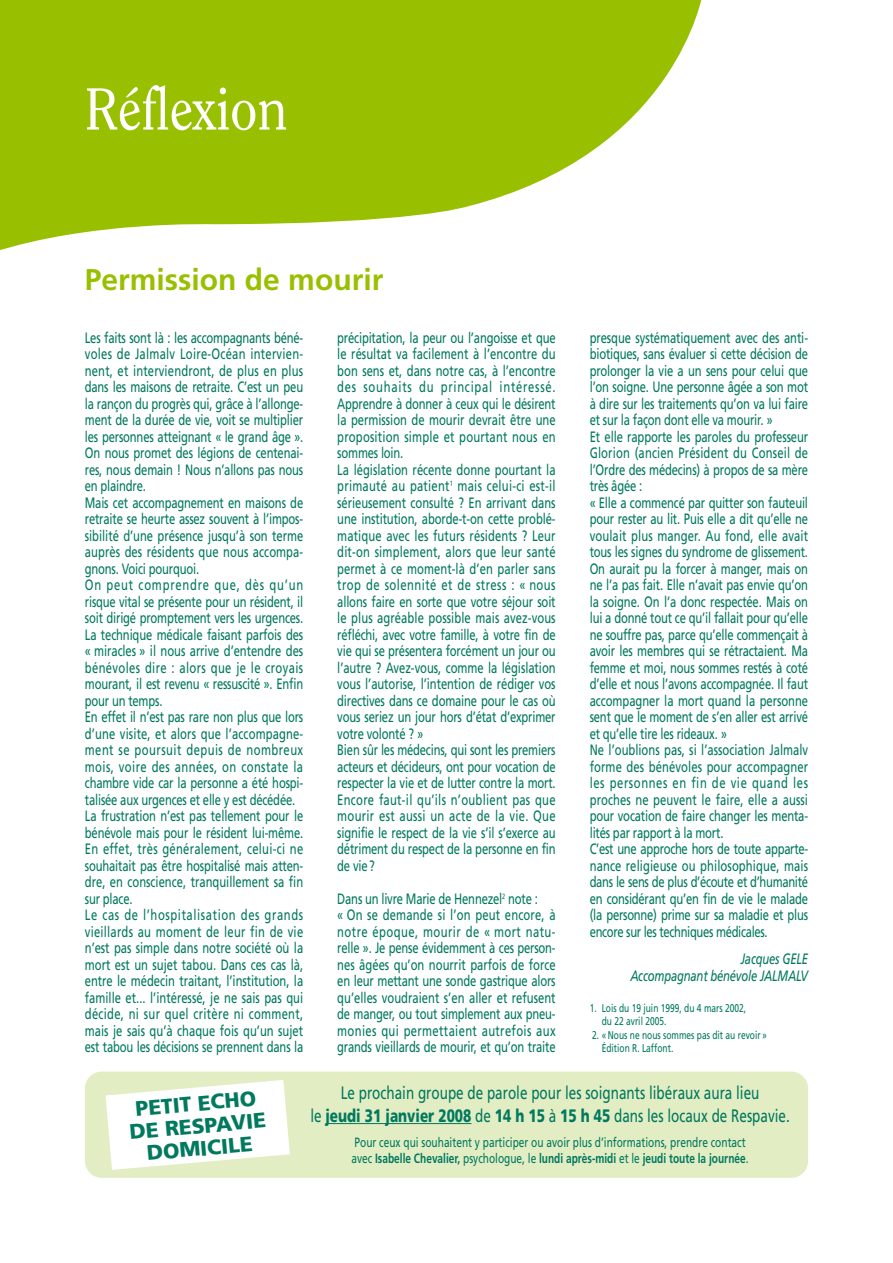
<style>
.page{position:relative;width:893px;height:1263px;background:#fff}
.page>*{position:absolute;margin:0;border:0;box-sizing:border-box;transform-origin:0 0}
.t1{font:58.5px "Clearface IT Cby BT";color:#fff;scale:.93 1}
.t2{font:700 30px "Frutiger";color:#98c000}
.t3{font:900 21px/22.5px "Frutiger";color:#00795e;text-align:center}
.t4{font:18px/22.5px "Frutiger";color:#00795e;text-align:center;scale:.75 1}
.t5{font:15px/16.5px "Frutiger";letter-spacing:-.015em;color:#00795e;scale:.75 1}
.t6{font:italic 15px/16.5px "Frutiger";letter-spacing:-.015em;color:#00795e;text-align:right;scale:.75 1}
.t7{font:13.5px/16.5px "Frutiger";color:#00795e;scale:.75 1}
.t8{font:11.25px/13.5px "Frutiger";color:#00795e;scale:.75 1}
.s1{font-weight:900}
.s2{font-weight:700}
</style>
<div class="page">
<div style="left:85px;top:1072px;width:723px;height:106px;background:#e3edc4;border-radius:17px"></div>
<svg style="left:0;top:0;width:702px;height:250px;fill:#98c000"></svg>
<hr style="left:325px;top:1123px;width:146px;height:1px;background:#00795e">
<svg style="left:105px;top:1080px;width:185px;height:90px"></svg>
<h1 class="t1" style="left:85px;top:86px;width:219px">Réflexion</h1>
<h2 class="t2" style="left:85px;top:268px;width:300px">Permission de mourir</h2>
<p class="t5" style="left:85px;top:331px;width:293px">Les faits sont là : les accompagnants béné&shy;voles de Jalmalv Loire-Océan intervien&shy;nent, et interviendront, de plus en plus dans les maisons de retraite. C’est un peu la rançon du progrès qui, grâce à l’allonge&shy;ment de la durée de vie, voit se multiplier les personnes atteignant « le grand âge ».<br>On nous promet des légions de centenai&shy;res, nous demain ! Nous n’allons pas nous en plaindre.<br>Mais cet accompagnement en maisons de retraite se heurte assez souvent à l’impos&shy;sibilité d’une présence jusqu’à son terme auprès des résidents que nous accompa&shy;gnons. Voici pourquoi.<br>On peut comprendre que, dès qu’un risque vital se présente pour un résident, il soit dirigé promptement vers les urgences.<br>La technique médicale faisant parfois des « miracles » il nous arrive d’entendre des bénévoles dire : alors que je le croyais mourant, il est revenu « ressuscité ». Enfin pour un temps.<br>En effet il n’est pas rare non plus que lors d’une visite, et alors que l’accompagne&shy;ment se poursuit depuis de nombreux mois, voire des années, on constate la chambre vide car la personne a été hospi&shy;talisée aux urgences et elle y est décédée.<br>La frustration n’est pas tellement pour le bénévole mais pour le résident lui-même.<br>En effet, très généralement, celui-ci ne souhaitait pas être hospitalisé mais atten&shy;dre, en conscience, tranquillement sa fin sur place.<br>Le cas de l’hospitalisation des grands vieillards au moment de leur fin de vie n’est pas simple dans notre société où la mort est un sujet tabou. Dans ces cas là, entre le médecin traitant, l’institution, la famille et... l’intéressé, je ne sais pas qui décide, ni sur quel critère ni comment, mais je sais qu’à chaque fois qu’un sujet est tabou les décisions se prennent dans la</p>
<p class="t5" style="left:337px;top:331px;width:293px">précipitation, la peur ou l’angoisse et que le résultat va facilement à l’encontre du bon sens et, dans notre cas, à l’encontre des souhaits du principal intéressé.<br>Apprendre à donner à ceux qui le désirent la permission de mourir devrait être une proposition simple et pourtant nous en sommes loin.<br>La législation récente donne pourtant la primauté au patient<sup>1</sup> mais celui-ci est-il sérieusement consulté ? En arrivant dans une institution, aborde-t-on cette problé&shy;matique avec les futurs résidents ? Leur dit-on simplement, alors que leur santé permet à ce moment-là d’en parler sans trop de solennité et de stress : « nous allons faire en sorte que votre séjour soit le plus agréable possible mais avez-vous réfléchi, avec votre famille, à votre fin de vie qui se présentera forcément un jour ou l’autre ? Avez-vous, comme la législation vous l’autorise, l’intention de rédiger vos directives dans ce domaine pour le cas où vous seriez un jour hors d’état d’exprimer votre volonté ? »<br>Bien sûr les médecins, qui sont les premiers acteurs et décideurs, ont pour vocation de respecter la vie et de lutter contre la mort.<br>Encore faut-il qu’ils n’oublient pas que mourir est aussi un acte de la vie. Que signifie le respect de la vie s’il s’exerce au détriment du respect de la personne en fin de vie ?</p>
<p class="t5" style="left:589px;top:331px;width:293px">presque systématiquement avec des anti&shy;biotiques, sans évaluer si cette décision de prolonger la vie a un sens pour celui que l’on soigne. Une personne âgée a son mot à dire sur les traitements qu’on va lui faire et sur la façon dont elle va mourir. »<br>Et elle rapporte les paroles du professeur Glorion (ancien Président du Conseil de l’Ordre des médecins) à propos de sa mère très âgée :<br>« Elle a commencé par quitter son fauteuil pour rester au lit. Puis elle a dit qu’elle ne voulait plus manger. Au fond, elle avait tous les signes du syndrome de glissement.<br>On aurait pu la forcer à manger, mais on ne l’a pas fait. Elle n’avait pas envie qu’on la soigne. On l’a donc respectée. Mais on lui a donné tout ce qu’il fallait pour qu’elle ne souffre pas, parce qu’elle commençait à avoir les membres qui se rétractaient. Ma femme et moi, nous sommes restés à coté d’elle et nous l’avons accompagnée. Il faut accompagner la mort quand la personne sent que le moment de s’en aller est arrivé et qu’elle tire les rideaux. »<br>Ne l’oublions pas, si l’association Jalmalv forme des bénévoles pour accompagner les personnes en fin de vie quand les proches ne peuvent le faire, elle a aussi pour vocation de faire changer les menta&shy;lités par rapport à la mort.<br>C’est une approche hors de toute apparte&shy;nance religieuse ou philosophique, mais dans le sens de plus d’écoute et d’humanité en considérant qu’en fin de vie le malade (la personne) prime sur sa maladie et plus encore sur les techniques médicales.</p>
<p class="t6" style="left:630px;top:952px;width:238px">Jacques GELE<br>Accompagnant bénévole JALMALV</p>
<p class="t5" style="left:337px;top:892px;width:293px">Dans un livre Marie de Hennezel<sup>2</sup> note :<br>« On se demande si l’on peut encore, à notre époque, mourir de « mort natu&shy;relle ». Je pense évidemment à ces person&shy;nes âgées qu’on nourrit parfois de force en leur mettant une sonde gastrique alors qu’elles voudraient s’en aller et refusent de manger, ou tout simplement aux pneu&shy;monies qui permettaient autrefois aux grands vieillards de mourir, et qu’on traite</p>
<p class="t8" style="left:601px;top:1002px;width:194px;text-indent:-12px">1. Lois du 19 juin 1999, du 4 mars 2002, du 22 avril 2005.</p>
<p class="t8" style="left:601px;top:1029px;width:222px;text-indent:-10px">2. « Nous ne nous sommes pas dit au revoir »<br>Édition R. Laffont.</p>
<p class="t4" style="left:310px;top:1083px;width:640px">Le prochain groupe de parole pour les soignants libéraux aura lieu<br>le <span class="s1">jeudi 31 janvier 2008</span> de <span class="s1">14 h 15</span> à <span class="s1">15 h 45</span> dans les locaux de Respavie.</p>
<p class="t7" style="left:351px;top:1135px;width:531px">Pour ceux qui souhaitent y participer ou avoir plus d’informations, prendre contact avec <span class="s2">Isabelle Chevalier,</span> psychologue, le <span class="s2">lundi après-midi</span> et le <span class="s2">jeudi toute la journée</span>.</p>
<h3 class="t3" style="left:127px;top:1100px;width:138px;rotate:-5deg">PETIT ECHO<br>DE RESPAVIE<br>DOMICILE</h3>
</div>
